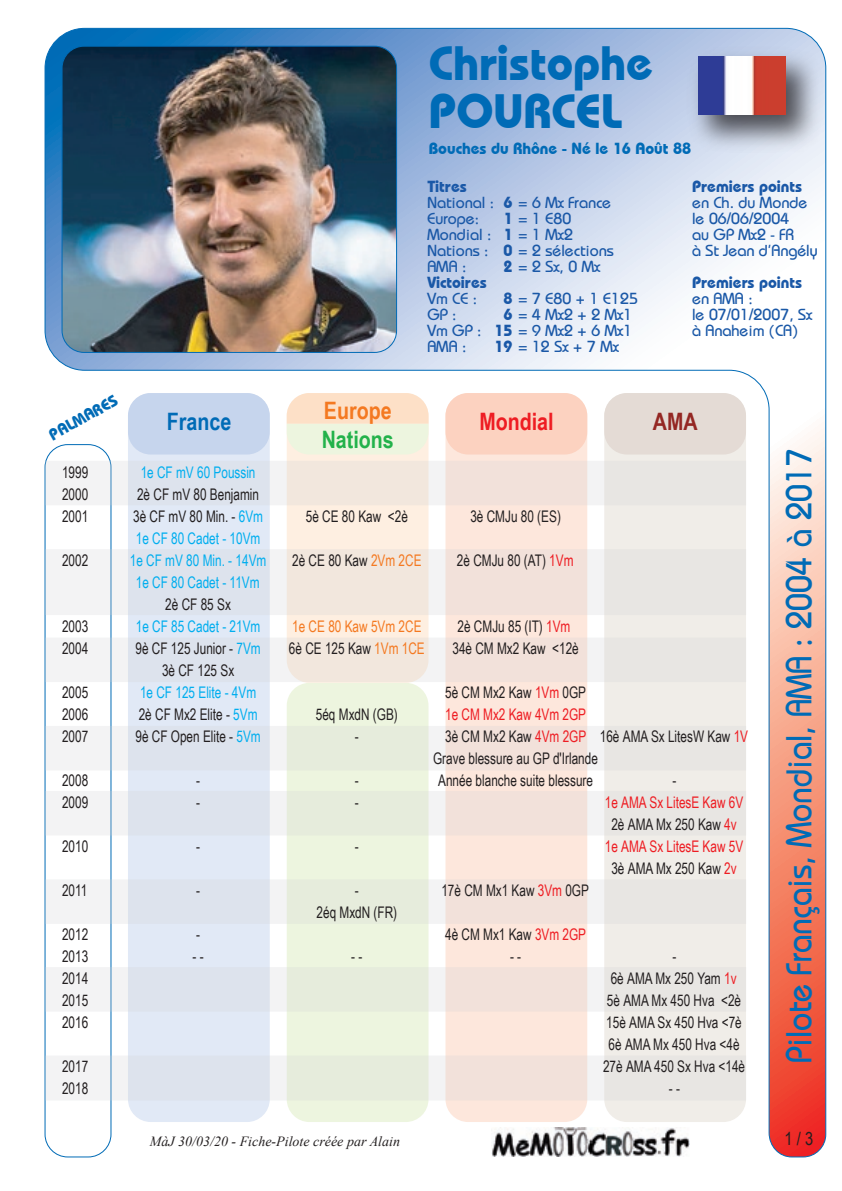
<style>
.page{position:relative;width:842px;height:1191px;background:#fff}
.page>*{position:absolute;margin:0;border:0;box-sizing:border-box;transform-origin:0 0}
.t1{font:700 48px/48px "Bauhaus IT Cby BT";color:#006bb6}
.t2{font:36px "Bauhaus";color:#006bb6;scale:.9 1}
.t3{font:700 24px "Arial Narrow";color:#ee1d23}
.t4{font:700 24px "Arial Narrow";color:#23b24b}
.t5{font:700 24px "Arial Narrow";color:#006bb6}
.t6{font:700 24px "Arial Narrow";color:#f47921}
.t7{font:700 24px "Arial Narrow";color:#942723}
.t8{font:18px "Arial Narrow";color:#231f20}
.t9{font:16px/22px "Arial Narrow";color:#231f20;scale:.9 1}
.t10{font:16px/16px "Bauhaus";color:#1a58a7}
.t11{font:16px "Arial Narrow";color:#00aeef;scale:.9 1}
.t12{font:16px/22px "Arial Narrow";color:#ee1d23;text-align:center;scale:.9 1}
.t13{font:700 16px "Bauhaus IT Cby BT";color:#1a58a7}
.t14{font:700 16px "Bauhaus IT Cby BT";color:#006bb6}
.t15{font:16px "Arial Narrow";color:#f47921;scale:.9 1}
.t16{font:italic 14px "Times New Roman";color:#231f20}
.s1{font-family:"Bauhaus IT Cby BT";font-weight:700}
.s2{color:#00aeef}
.s3{color:#f47921}
.s4{color:#ee1d23}
.s5{color:#231f20}
</style>
<div class="page">
<img style="left:45px;top:28px;width:781px;height:1129px">
<img style="left:491px;top:1127px;width:199px;height:30px">
<svg style="left:44px;top:443px;width:68px;height:714px"></svg>
<div style="left:128px;top:454px;width:142px;height:668px;background:#e1e9f6"></div>
<div style="left:128px;top:393px;width:142px;height:61px;background:#c6d5ed"></div>
<div style="left:287px;top:454px;width:141px;height:229px;background:#feefe1"></div>
<div style="left:287px;top:683px;width:141px;height:439px;background:#edf5df"></div>
<div style="left:445px;top:454px;width:142px;height:668px;background:#fde7dc"></div>
<div style="left:604px;top:454px;width:142px;height:668px;background:#f0ede8"></div>
<div style="left:445px;top:393px;width:142px;height:61px;background:#fcd2c0"></div>
<div style="left:604px;top:393px;width:142px;height:61px;background:#e4dbd5"></div>
<svg style="left:45px;top:461px;width:701px;height:44px"></svg>
<svg style="left:45px;top:549px;width:701px;height:66px"></svg>
<svg style="left:45px;top:637px;width:701px;height:45px"></svg>
<svg style="left:45px;top:726px;width:701px;height:44px"></svg>
<svg style="left:45px;top:791px;width:701px;height:44px"></svg>
<svg style="left:45px;top:879px;width:701px;height:45px"></svg>
<svg style="left:45px;top:967px;width:701px;height:44px"></svg>
<svg style="left:45px;top:1055px;width:701px;height:45px"></svg>
<img style="left:681px;top:40px;width:146px;height:120px">
<img style="left:698px;top:57px;width:87px;height:58px">
<svg style="left:287px;top:393px;width:141px;height:61px;background:#f5ebd4"></svg>
<h1 class="t1" style="left:429px;top:39px;width:225px">Christophe<br>POURCEL</h1>
<p class="t14" style="left:429px;top:138px;width:264px">Bouches du Rhône - Né le 16 Août 88</p>
<p class="t13" style="left:427px;top:177px;width:41px">Titres</p>
<p class="t10" style="left:427px;top:194px;width:185px">National : <span class="s1">6</span> = 6 Mx France<br>Europe:</p>
<p class="t10" style="left:427px;top:210px;width:188px;text-indent:76px"><span class="s1">1</span> = 1 E80<br>Mondial : <span class="s1">1</span> = 1 Mx2<br>Nations : <span class="s1">0</span> = 2 sélections<br>AMA :</p>
<p class="t10" style="left:503px;top:258px;width:99px"><span class="s1">2</span> = 2 Sx, 0 Mx</p>
<p class="t13" style="left:427px;top:273px;width:61px">Victoires</p>
<p class="t10" style="left:427px;top:290px;width:51px">Vm CE :</p>
<p class="t10" style="left:503px;top:290px;width:136px"><span class="s1">8</span> = 7 E80 + 1 E125</p>
<p class="t10" style="left:427px;top:306px;width:31px">GP :</p>
<p class="t10" style="left:427px;top:306px;width:207px;text-align:justify;text-indent:76px"><span class="s1">6</span> = 4 Mx2 + 2 Mx1<br>Vm GP : <span class="s1">15</span> = 9 Mx2 + 6 Mx1<br>AMA :</p>
<p class="t10" style="left:494px;top:338px;width:126px"><span class="s1">19</span> = 12 Sx + 7 Mx</p>
<p class="t13" style="left:692px;top:177px;width:111px">Premiers points</p>
<p class="t10" style="left:692px;top:194px;width:127px">en Ch. du Monde le 06/06/2004<br>au GP Mx2 - FR<br>à St Jean d’Angély</p>
<p class="t13" style="left:692px;top:273px;width:111px">Premiers points</p>
<p class="t10" style="left:692px;top:290px;width:122px">en AMA :<br>le 07/01/2007, Sx à Anaheim (CA)</p>
<p class="t14" style="left:45px;top:427px;width:77px;rotate:-29deg">PALMARES</p>
<h3 class="t6" style="left:324px;top:397px;width:69px">Europe</h3>
<h3 class="t5" style="left:167px;top:408px;width:66px">France</h3>
<h3 class="t3" style="left:479px;top:408px;width:76px">Mondial</h3>
<h3 class="t7" style="left:653px;top:408px;width:46px">AMA</h3>
<h3 class="t4" style="left:322px;top:425px;width:74px">Nations</h3>
<p class="t9" style="left:62px;top:461px;width:31px">1999</p>
<p class="t11" style="left:141px;top:463px;width:129px">1e CF mV 60 Poussin</p>
<p class="t9" style="left:62px;top:483px;width:31px">2000</p>
<p class="t9" style="left:137px;top:483px;width:137px">2è CF mV 80 Benjamin</p>
<p class="t9" style="left:62px;top:505px;width:31px">2001</p>
<p class="t9" style="left:133px;top:505px;width:146px">3è CF mV 80 Min. - <span class="s2">6Vm</span></p>
<p class="t9" style="left:306px;top:505px;width:115px">5è CE 80 Kaw &lt;2è</p>
<p class="t9" style="left:470px;top:505px;width:102px">3è CMJu 80 (ES)</p>
<p class="t11" style="left:136px;top:529px;width:140px">1e CF 80 Cadet - 10Vm</p>
<p class="t9" style="left:62px;top:549px;width:31px">2002</p>
<p class="t11" style="left:130px;top:551px;width:153px">1e CF mV 80 Min. - 14Vm</p>
<p class="t9" style="left:292px;top:549px;width:145px">2è CE 80 Kaw <span class="s3">2Vm 2CE</span></p>
<p class="t9" style="left:457px;top:549px;width:131px">2è CMJu 80 (AT) <span class="s4">1Vm</span></p>
<p class="t11" style="left:136px;top:573px;width:139px">1e CF 80 Cadet - 11Vm</p>
<p class="t9" style="left:165px;top:593px;width:74px">2è CF 85 Sx</p>
<p class="t9" style="left:62px;top:615px;width:31px">2003</p>
<p class="t11" style="left:136px;top:617px;width:140px">1e CF 85 Cadet - 21Vm</p>
<p class="t15" style="left:292px;top:617px;width:145px">1e CE 80 Kaw 5Vm 2CE</p>
<p class="t9" style="left:458px;top:615px;width:127px">2è CMJu 85 (IT) <span class="s4">1Vm</span></p>
<p class="t9" style="left:62px;top:637px;width:31px">2004</p>
<p class="t9" style="left:135px;top:637px;width:141px">9è CF 125 Junior - <span class="s2">7Vm</span></p>
<p class="t9" style="left:289px;top:637px;width:152px">6è CE 125 Kaw <span class="s3">1Vm 1CE</span></p>
<p class="t9" style="left:452px;top:637px;width:142px">34è CM Mx2 Kaw &lt;12è</p>
<p class="t9" style="left:162px;top:659px;width:82px">3è CF 125 Sx</p>
<p class="t9" style="left:62px;top:681px;width:31px">2005</p>
<p class="t11" style="left:140px;top:683px;width:131px">1e CF 125 Elite - 4Vm</p>
<p class="t9" style="left:445px;top:681px;width:158px">5è CM Mx2 Kaw <span class="s4">1Vm</span> 0GP</p>
<p class="t9" style="left:62px;top:703px;width:31px">2006</p>
<p class="t9" style="left:139px;top:703px;width:133px">2è CF Mx2 Elite - <span class="s2">5Vm</span></p>
<p class="t9" style="left:316px;top:703px;width:93px">5éq MxdN (GB)</p>
<p class="t12" style="left:445px;top:703px;width:158px">1e CM Mx2 Kaw 4Vm 2GP</p>
<p class="t9" style="left:62px;top:725px;width:31px">2007</p>
<p class="t9" style="left:135px;top:725px;width:141px">9è CF Open Elite - <span class="s2">5Vm</span></p>
<p class="t9" style="left:355px;top:725px;width:6px">-</p>
<p class="t9" style="left:433px;top:725px;width:352px;text-indent:12px">3è CM Mx2 Kaw <span class="s4">4Vm 2GP</span> 16è AMA Sx LitesW Kaw <span class="s4">1V<br></span>Grave blessure au GP d'Irlande</p>
<p class="t9" style="left:62px;top:769px;width:31px">2008</p>
<p class="t9" style="left:196px;top:769px;width:6px">-</p>
<p class="t9" style="left:355px;top:769px;width:6px">-</p>
<p class="t9" style="left:438px;top:769px;width:174px">Année blanche suite blessure</p>
<p class="t9" style="left:672px;top:769px;width:6px">-</p>
<p class="t9" style="left:62px;top:791px;width:31px">2009</p>
<p class="t9" style="left:196px;top:791px;width:6px">-</p>
<p class="t9" style="left:355px;top:791px;width:6px">-</p>
<p class="t12" style="left:605px;top:791px;width:155px">1e AMA Sx LitesE Kaw 6V<br><span class="s5">2è AMA Mx 250 Kaw</span> 4v</p>
<p class="t9" style="left:62px;top:835px;width:31px">2010</p>
<p class="t9" style="left:196px;top:835px;width:6px">-</p>
<p class="t9" style="left:355px;top:835px;width:6px">-</p>
<p class="t12" style="left:605px;top:835px;width:155px">1e AMA Sx LitesE Kaw 5V<br><span class="s5">3è AMA Mx 250 Kaw</span> 2v</p>
<p class="t9" style="left:62px;top:879px;width:30px">2011</p>
<p class="t9" style="left:196px;top:879px;width:6px">-</p>
<p class="t9" style="left:355px;top:879px;width:6px">-</p>
<p class="t9" style="left:441px;top:879px;width:166px">17è CM Mx1 Kaw <span class="s4">3Vm</span> 0GP</p>
<p class="t9" style="left:317px;top:901px;width:91px">2éq MxdN (FR)</p>
<p class="t9" style="left:62px;top:923px;width:31px">2012</p>
<p class="t9" style="left:196px;top:923px;width:6px">-</p>
<p class="t9" style="left:445px;top:923px;width:158px">4è CM Mx1 Kaw <span class="s4">3Vm 2GP</span></p>
<p class="t9" style="left:62px;top:945px;width:31px">2013</p>
<p class="t9" style="left:193px;top:945px;width:14px">- -</p>
<p class="t9" style="left:351px;top:945px;width:14px">- -</p>
<p class="t9" style="left:510px;top:945px;width:14px">- -</p>
<p class="t9" style="left:672px;top:945px;width:6px">-</p>
<p class="t9" style="left:62px;top:967px;width:31px">2014</p>
<p class="t9" style="left:611px;top:967px;width:141px">6è AMA Mx 250 Yam <span class="s4">1v</span></p>
<p class="t9" style="left:62px;top:989px;width:31px">2015</p>
<p class="t9" style="left:607px;top:989px;width:151px">5è AMA Mx 450 Hva &lt;2è</p>
<p class="t9" style="left:62px;top:1011px;width:31px">2016</p>
<p class="t9" style="left:606px;top:1011px;width:152px">15è AMA Sx 450 Hva &lt;7è<br>6è AMA Mx 450 Hva &lt;4è</p>
<p class="t9" style="left:62px;top:1055px;width:31px">2017</p>
<p class="t9" style="left:603px;top:1055px;width:159px">27è AMA 450 Sx Hva &lt;14è</p>
<p class="t9" style="left:62px;top:1077px;width:31px">2018</p>
<p class="t9" style="left:669px;top:1077px;width:14px">- -</p>
<p class="t16" style="left:150px;top:1131px;width:252px">MàJ 30/03/20 - Fiche-Pilote créée par Alain</p>
<h2 class="t2" style="left:776px;top:1063px;width:685px;rotate:-90deg">Pilote Français, Mondial, AMA : 2004 à 2017</h2>
<p class="t8" style="left:784px;top:1128px;width:30px">1 / 3</p>
</div>
